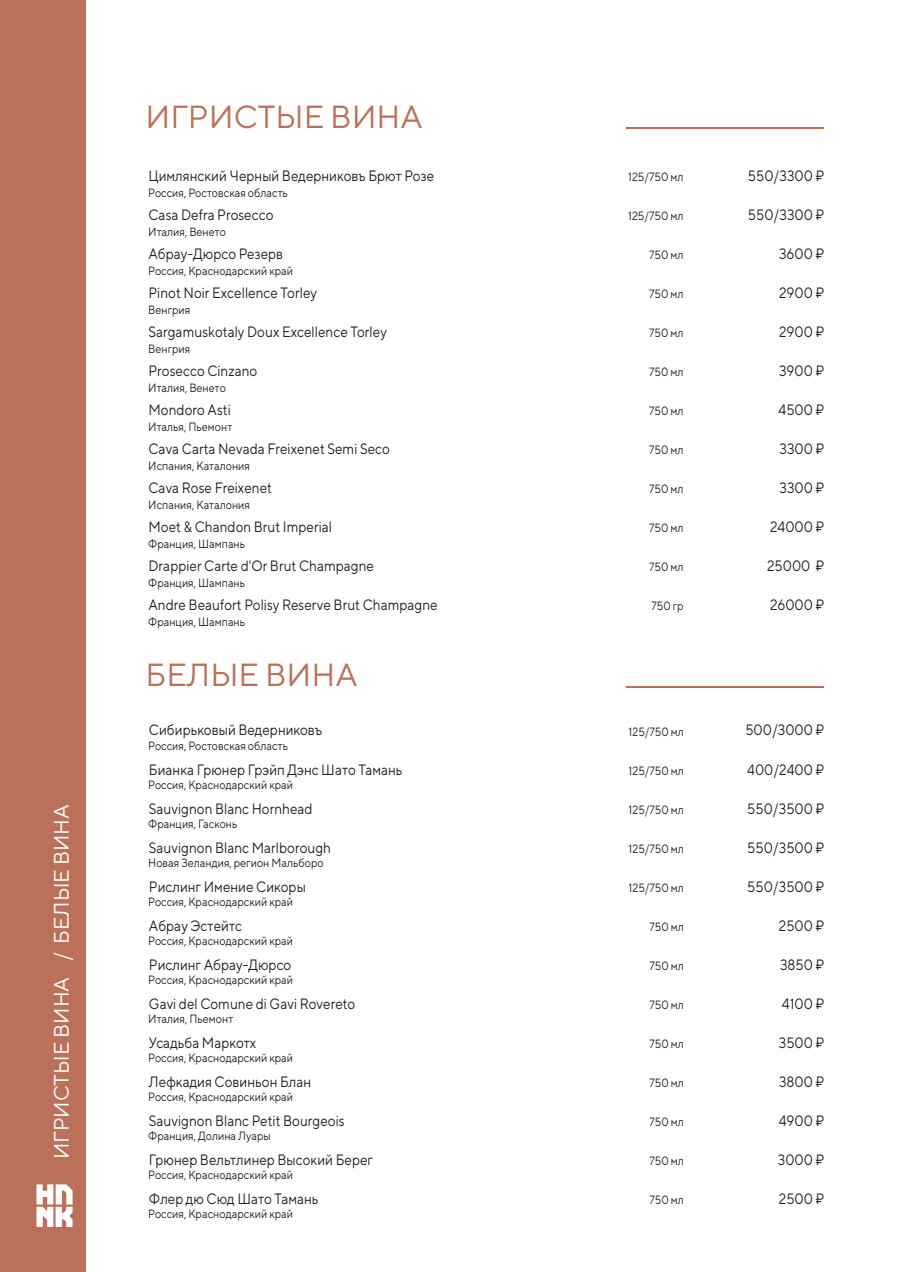
<style>
.page{position:relative;width:902px;height:1272px;background:#fff}
.page>*{position:absolute;margin:0;border:0;box-sizing:border-box;transform-origin:0 0}
.t1{font:31.95px "TT Norms";color:#ba7059}
.t2{font:21px "TT Norms";color:#fff}
.t3{font:15px "TT Norms";color:#231f20;scale:.9 1}
.t4{font:12px "TT Norms";color:#231f20;scale:.9 1}
</style>
<div class="page">
<hr style="left:626px;top:127px;width:197px;height:2px;background:#ba7059">
<hr style="left:626px;top:686px;width:197px;height:1px;background:#ba7059">
<div style="left:0;top:0;width:85px;height:1271px;background:#ba7059"></div>
<svg style="left:36px;top:1184px;width:37px;height:42px"></svg>
<h2 class="t2" style="left:48px;top:1159px;width:357px;rotate:-90deg">ИГРИСТЫЕ ВИНА / БЕЛЫЕ ВИНА</h2>
<h1 class="t1" style="left:145px;top:98px;width:279px">ИГРИСТЫЕ ВИНА</h1>
<p class="t3" style="left:148px;top:166px;width:319px">Цимлянский Черный Ведерниковъ Брют Розе</p>
<p class="t3" style="left:148px;top:205px;width:140px">Casa Defra Prosecco</p>
<p class="t3" style="left:148px;top:244px;width:151px">Абрау-Дюрсо Резерв</p>
<p class="t3" style="left:148px;top:283px;width:189px">Pinot Noir Excellence Torley</p>
<p class="t3" style="left:148px;top:322px;width:266px">Sargamuskotaly Doux Excellence Torley</p>
<p class="t3" style="left:148px;top:361px;width:122px">Prosecco Cinzano</p>
<p class="t3" style="left:148px;top:400px;width:93px">Mondoro Asti</p>
<p class="t3" style="left:148px;top:439px;width:270px">Cava Carta Nevada Freixenet Semi Seco</p>
<p class="t3" style="left:148px;top:478px;width:139px">Cava Rose Freixenet</p>
<p class="t3" style="left:148px;top:517px;width:205px">Moet &amp; Chandon Brut Imperial</p>
<p class="t3" style="left:148px;top:556px;width:252px">Drappier Carte d'Or Brut Champagne</p>
<p class="t3" style="left:148px;top:595px;width:323px">Andre Beaufort Polisy Reserve Brut Champagne</p>
<p class="t4" style="left:148px;top:185px;width:157px">Россия, Ростовская область</p>
<p class="t4" style="left:148px;top:224px;width:88px">Италия, Венето</p>
<p class="t4" style="left:148px;top:263px;width:162px">Россия, Краснодарский край</p>
<p class="t4" style="left:148px;top:302px;width:48px">Венгрия</p>
<p class="t4" style="left:148px;top:341px;width:48px">Венгрия</p>
<p class="t4" style="left:148px;top:380px;width:88px">Италия, Венето</p>
<p class="t4" style="left:148px;top:419px;width:95px">Италья, Пьемонт</p>
<p class="t4" style="left:148px;top:458px;width:115px">Испания, Каталония</p>
<p class="t4" style="left:148px;top:497px;width:115px">Испания, Каталония</p>
<p class="t4" style="left:148px;top:536px;width:109px">Франция, Шампань</p>
<p class="t4" style="left:148px;top:575px;width:109px">Франция, Шампань</p>
<p class="t4" style="left:148px;top:614px;width:109px">Франция, Шампань</p>
<h1 class="t1" style="left:145px;top:655px;width:214px">БЕЛЫЕ ВИНА</h1>
<p class="t3" style="left:149px;top:721px;width:194px">Сибирьковый Ведерниковъ</p>
<p class="t3" style="left:149px;top:760px;width:283px">Бианка Грюнер Грэйп Дэнс Шато Тамань</p>
<p class="t3" style="left:149px;top:799px;width:183px">Sauvignon Blanc Hornhead</p>
<p class="t3" style="left:149px;top:838px;width:204px">Sauvignon Blanc Marlborough</p>
<p class="t3" style="left:149px;top:877px;width:176px">Рислинг Имение Сикоры</p>
<p class="t3" style="left:149px;top:916px;width:105px">Абрау Эстейтс</p>
<p class="t3" style="left:149px;top:955px;width:160px">Рислинг Абрау-Дюрсо</p>
<p class="t3" style="left:149px;top:994px;width:231px">Gavi del Comune di Gavi Rovereto</p>
<p class="t3" style="left:149px;top:1033px;width:121px">Усадьба Маркотх</p>
<p class="t3" style="left:149px;top:1072px;width:182px">Лефкадия Совиньон Блан</p>
<p class="t3" style="left:149px;top:1111px;width:219px">Sauvignon Blanc Petit Bourgeois</p>
<p class="t3" style="left:149px;top:1150px;width:250px">Грюнер Вельтлинер Высокий Берег</p>
<p class="t3" style="left:149px;top:1189px;width:190px">Флер дю Сюд Шато Тамань</p>
<p class="t4" style="left:148px;top:738px;width:157px">Россия, Ростовская область</p>
<p class="t4" style="left:148px;top:777px;width:162px">Россия, Краснодарский край</p>
<p class="t4" style="left:148px;top:816px;width:101px">Франция, Гасконь</p>
<p class="t4" style="left:148px;top:855px;width:196px">Новая Зеландия, регион Мальборо</p>
<p class="t4" style="left:148px;top:894px;width:162px">Россия, Краснодарский край</p>
<p class="t4" style="left:148px;top:933px;width:162px">Россия, Краснодарский край</p>
<p class="t4" style="left:148px;top:972px;width:162px">Россия, Краснодарский край</p>
<p class="t4" style="left:148px;top:1011px;width:96px">Италия, Пьемонт</p>
<p class="t4" style="left:148px;top:1050px;width:162px">Россия, Краснодарский край</p>
<p class="t4" style="left:148px;top:1089px;width:162px">Россия, Краснодарский край</p>
<p class="t4" style="left:148px;top:1128px;width:138px">Франция, Долина Луары</p>
<p class="t4" style="left:148px;top:1167px;width:162px">Россия, Краснодарский край</p>
<p class="t4" style="left:148px;top:1206px;width:162px">Россия, Краснодарский край</p>
<p class="t4" style="left:628px;top:169px;width:63px">125/750 мл</p>
<p class="t4" style="left:628px;top:208px;width:63px">125/750 мл</p>
<p class="t4" style="left:649px;top:247px;width:40px">750 мл</p>
<p class="t4" style="left:649px;top:286px;width:40px">750 мл</p>
<p class="t4" style="left:649px;top:325px;width:40px">750 мл</p>
<p class="t4" style="left:649px;top:364px;width:40px">750 мл</p>
<p class="t4" style="left:649px;top:403px;width:40px">750 мл</p>
<p class="t4" style="left:649px;top:442px;width:40px">750 мл</p>
<p class="t4" style="left:649px;top:481px;width:40px">750 мл</p>
<p class="t4" style="left:649px;top:520px;width:40px">750 мл</p>
<p class="t4" style="left:649px;top:559px;width:40px">750 мл</p>
<p class="t4" style="left:651px;top:598px;width:37px">750 гр</p>
<p class="t4" style="left:628px;top:724px;width:63px">125/750 мл</p>
<p class="t4" style="left:628px;top:763px;width:63px">125/750 мл</p>
<p class="t4" style="left:628px;top:802px;width:63px">125/750 мл</p>
<p class="t4" style="left:628px;top:841px;width:63px">125/750 мл</p>
<p class="t4" style="left:628px;top:880px;width:63px">125/750 мл</p>
<p class="t4" style="left:649px;top:919px;width:40px">750 мл</p>
<p class="t4" style="left:649px;top:958px;width:40px">750 мл</p>
<p class="t4" style="left:649px;top:997px;width:40px">750 мл</p>
<p class="t4" style="left:649px;top:1036px;width:40px">750 мл</p>
<p class="t4" style="left:649px;top:1075px;width:40px">750 мл</p>
<p class="t4" style="left:649px;top:1114px;width:40px">750 мл</p>
<p class="t4" style="left:649px;top:1153px;width:40px">750 мл</p>
<p class="t4" style="left:649px;top:1192px;width:40px">750 мл</p>
<p class="t3" style="left:747px;top:166px;width:87px">550/3300 ₽</p>
<p class="t3" style="left:747px;top:205px;width:87px">550/3300 ₽</p>
<p class="t3" style="left:779px;top:244px;width:52px">3600 ₽</p>
<p class="t3" style="left:779px;top:283px;width:52px">2900 ₽</p>
<p class="t3" style="left:779px;top:322px;width:52px">2900 ₽</p>
<p class="t3" style="left:779px;top:361px;width:52px">3900 ₽</p>
<p class="t3" style="left:778px;top:400px;width:53px">4500 ₽</p>
<p class="t3" style="left:779px;top:439px;width:52px">3300 ₽</p>
<p class="t3" style="left:779px;top:478px;width:52px">3300 ₽</p>
<p class="t3" style="left:770px;top:517px;width:62px">24000 ₽</p>
<p class="t3" style="left:767px;top:556px;width:65px">25000 ₽</p>
<p class="t3" style="left:770px;top:595px;width:62px">26000 ₽</p>
<p class="t3" style="left:745px;top:721px;width:89px">500/3000 ₽</p>
<p class="t3" style="left:747px;top:760px;width:87px">400/2400 ₽</p>
<p class="t3" style="left:747px;top:799px;width:87px">550/3500 ₽</p>
<p class="t3" style="left:747px;top:838px;width:87px">550/3500 ₽</p>
<p class="t3" style="left:747px;top:877px;width:87px">550/3500 ₽</p>
<p class="t3" style="left:778px;top:916px;width:52px">2500 ₽</p>
<p class="t3" style="left:780px;top:955px;width:51px">3850 ₽</p>
<p class="t3" style="left:781px;top:994px;width:49px">4100 ₽</p>
<p class="t3" style="left:778px;top:1033px;width:52px">3500 ₽</p>
<p class="t3" style="left:779px;top:1072px;width:52px">3800 ₽</p>
<p class="t3" style="left:778px;top:1111px;width:52px">4900 ₽</p>
<p class="t3" style="left:777px;top:1150px;width:53px">3000 ₽</p>
<p class="t3" style="left:778px;top:1189px;width:52px">2500 ₽</p>
</div>
